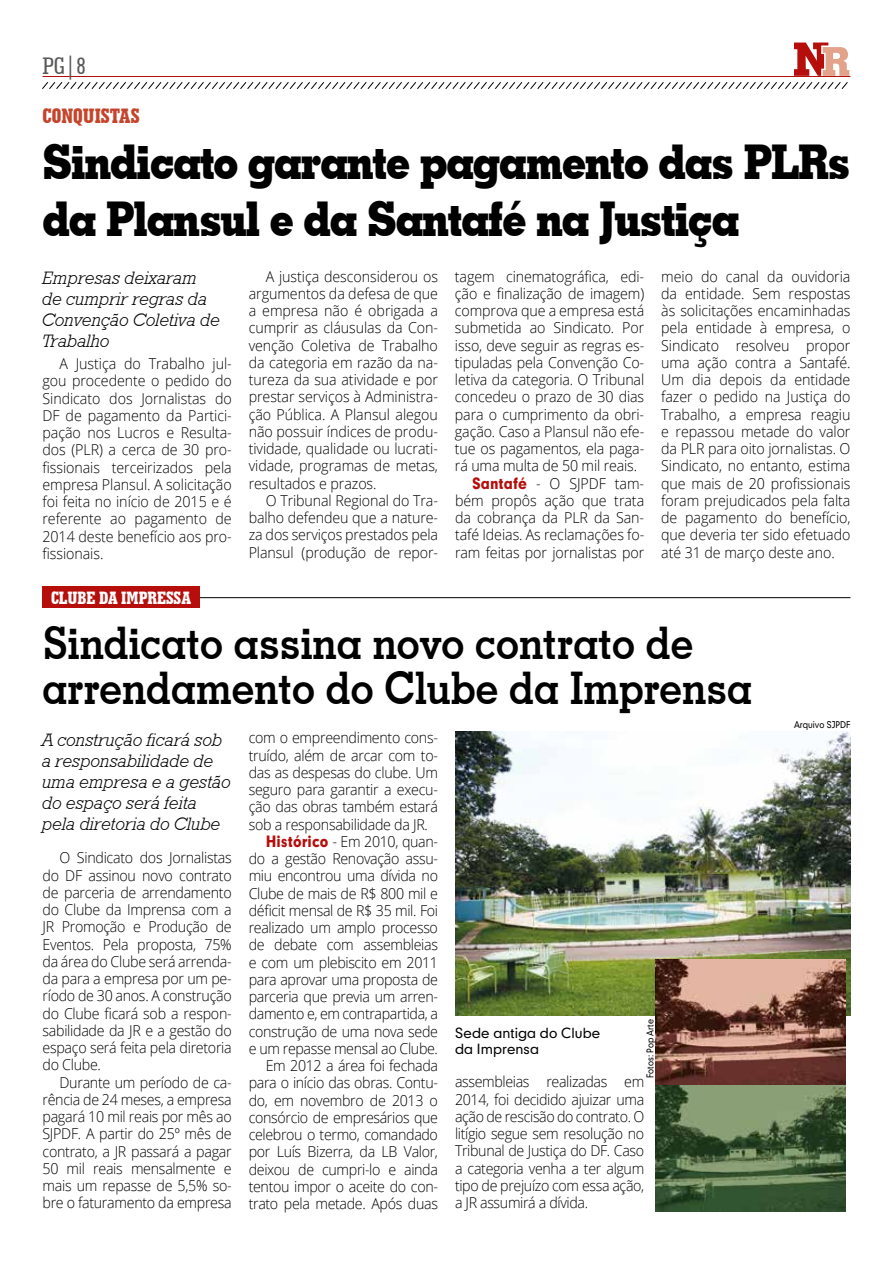
<style>
.page{position:relative;width:893px;height:1263px;background:#fff}
.page>*{position:absolute;margin:0;border:0;box-sizing:border-box;transform-origin:0 0}
.t1{font:700 48px/57px "Geometric Slab 703 BT Xtra";letter-spacing:-.03em;color:#000;scale:.91 1}
.t2{font:700 45px/45px "Geometric Slab 703 BT";color:#000;scale:.9 1}
.t3{font:500 condensed 24px "Geometric Slab 703 BT";color:#575756}
.t4{font:21px "Geometric Slab 703 BT Xtra Bold Cond";color:#c4452c}
.t5{font:18px/21px "Geometric Slab 712 BT Light Italic A";color:#000}
.t6{font:18px "Geometric Slab 703 BT Xtra Bold Cond";color:#fff}
.t7{font:300 15px/17.2px "Open Sans";letter-spacing:-.02em;color:#000;text-align:justify;scale:.95 1}
.t8{font:13.5px/16.5px "Geometrix";letter-spacing:.005em;color:#000}
.t9{font:9px "Geometrix";color:#000;scale:.9 1}
.s1{font-family:"Geometrix";font-weight:900;color:#b50e0b}
</style>
<div class="page">
<svg style="left:43px;top:43px;width:806px;height:46px"></svg>
<hr style="left:43px;top:76px;width:807px;height:1px;background:#b50e0b">
<hr style="left:105px;top:597px;width:745px;height:1px;background:#000">
<div style="left:43px;top:587px;width:157px;height:21px;background:#b50e0b"></div>
<img style="left:455px;top:732px;width:395px;height:283px">
<img style="left:656px;top:959px;width:189px;height:253px">
<h3 class="t3" style="left:43px;top:51px;width:45px">PG|8</h3>
<h3 class="t4" style="left:43px;top:102px;width:99px">CONQUISTAS</h3>
<h1 class="t1" style="left:43px;top:133px;width:889px">Sindicato garante pagamento das PLRs da Plansul e da Santafé na Justiça</h1>
<p class="t5" style="left:43px;top:267px;width:179px">Empresas deixaram de cumprir regras da<br>Convenção Coletiva de<br>Trabalho</p>
<p class="t7" style="left:43px;top:355px;width:201px;text-indent:17px">A Justiça do Trabalho jul&shy;gou procedente o pedido do Sindicato dos Jornalistas do DF de pagamento da Partici&shy;pação nos Lucros e Resulta&shy;dos (PLR) a cerca de 30 pro&shy;fissionais terceirizados pela empresa Plansul. A solicitação foi feita no início de 2015 e é referente ao pagamento de 2014 deste benefício aos pro&shy;fissionais.</p>
<p class="t7" style="left:455px;top:267px;width:201px">tagem cinematográfica, edi-</p>
<p class="t7" style="left:455px;top:284px;width:201px">ção e finalização de imagem)</p>
<p class="t7" style="left:455px;top:302px;width:201px">comprova que a empresa está</p>
<p class="t7" style="left:455px;top:319px;width:201px">submetida ao Sindicato. Por</p>
<p class="t7" style="left:455px;top:336px;width:201px">isso, deve seguir as regras es-</p>
<p class="t7" style="left:455px;top:353px;width:201px">tipuladas pela Convenção Co-</p>
<p class="t7" style="left:455px;top:371px;width:201px">letiva da categoria. O Tribunal</p>
<p class="t7" style="left:455px;top:388px;width:201px">concedeu o prazo de 30 dias</p>
<p class="t7" style="left:455px;top:405px;width:201px">para o cumprimento da obri-</p>
<p class="t7" style="left:455px;top:422px;width:201px">gação. Caso a Plansul não efe-</p>
<p class="t7" style="left:455px;top:440px;width:201px">tue os pagamentos, ela paga-</p>
<p class="t7" style="left:455px;top:457px;width:193px">rá uma multa de 50 mil reais.</p>
<p class="t7" style="left:472px;top:474px;width:183px"><span class="s1">Santafé</span> - O SJPDF tam-</p>
<p class="t7" style="left:455px;top:491px;width:201px">bém propôs ação que trata</p>
<p class="t7" style="left:455px;top:509px;width:201px">da cobrança da PLR da San-</p>
<p class="t7" style="left:455px;top:526px;width:201px">tafé Ideias. As reclamações fo-</p>
<p class="t7" style="left:455px;top:543px;width:201px">ram feitas por jornalistas por</p>
<p class="t7" style="left:661px;top:267px;width:201px">meio do canal da ouvidoria da entidade. Sem respostas às solicitações encaminhadas pela entidade à empresa, o Sindicato resolveu propor uma ação contra a Santafé.<br>Um dia depois da entidade fazer o pedido na Justiça do Trabalho, a empresa reagiu e repassou metade do valor da PLR para oito jornalistas. O Sindicato, no entanto, estima que mais de 20 profissionais foram prejudicados pela falta de pagamento do benefício, que deveria ter sido efetuado até 31 de março deste ano.</p>
<p class="t7" style="left:249px;top:267px;width:201px;text-indent:17px">A justiça desconsiderou os argumentos da defesa de que a empresa não é obrigada a cumprir as cláusulas da Con&shy;venção Coletiva de Trabalho da categoria em razão da na&shy;tureza da sua atividade e por prestar serviços à Administra&shy;ção Pública. A Plansul alegou não possuir índices de produ&shy;tividade, qualidade ou lucrati&shy;vidade, programas de metas, resultados e prazos.</p>
<p class="t7" style="left:249px;top:491px;width:201px;text-indent:17px">O Tribunal Regional do Tra&shy;balho defendeu que a nature&shy;za dos serviços prestados pela Plansul (produção de repor-</p>
<p class="t6" style="left:51px;top:586px;width:142px">CLUBE DA IMPRESSA</p>
<h2 class="t2" style="left:42px;top:620px;width:790px">Sindicato assina novo contrato de arrendamento do Clube da Imprensa</h2>
<p class="t5" style="left:43px;top:728px;width:190px">A construção ficará sob a responsabilidade de uma empresa e a gestão do espaço será feita pela diretoria do Clube</p>
<p class="t7" style="left:43px;top:849px;width:201px;text-indent:17px">O Sindicato dos Jornalistas do DF assinou novo contrato de parceria de arrendamento do Clube da Imprensa com a JR Promoção e Produção de Eventos. Pela proposta, 75% da área do Clube será arrenda&shy;da para a empresa por um pe&shy;ríodo de 30 anos. A construção do Clube ficará sob a respon&shy;sabilidade da JR e a gestão do espaço será feita pela diretoria do Clube.</p>
<p class="t7" style="left:43px;top:1073px;width:201px;text-indent:17px">Durante um período de ca&shy;rência de 24 meses, a empresa pagará 10 mil reais por mês ao SJPDF. A partir do 25º mês de contrato, a JR passará a pagar 50 mil reais mensalmente e mais um repasse de 5,5% so&shy;bre o faturamento da empresa</p>
<p class="t7" style="left:249px;top:729px;width:201px">com o empreendimento cons-</p>
<p class="t7" style="left:249px;top:746px;width:201px">truído, além de arcar com to-</p>
<p class="t7" style="left:249px;top:763px;width:201px">das as despesas do clube. Um</p>
<p class="t7" style="left:249px;top:781px;width:201px">seguro para garantir a execu-</p>
<p class="t7" style="left:249px;top:798px;width:201px">ção das obras também estará</p>
<p class="t7" style="left:249px;top:815px;width:190px">sob a responsabilidade da JR.</p>
<p class="t7" style="left:266px;top:832px;width:183px"><span class="s1">Histórico</span> - Em 2010, quan-</p>
<p class="t7" style="left:249px;top:850px;width:201px">do a gestão Renovação assu-</p>
<p class="t7" style="left:249px;top:867px;width:201px">miu encontrou uma dívida no</p>
<p class="t7" style="left:249px;top:884px;width:201px">Clube de mais de R$ 800 mil e</p>
<p class="t7" style="left:249px;top:901px;width:201px">déficit mensal de R$ 35 mil. Foi</p>
<p class="t7" style="left:249px;top:919px;width:201px">realizado um amplo processo</p>
<p class="t7" style="left:249px;top:936px;width:201px">de debate com assembleias</p>
<p class="t7" style="left:249px;top:953px;width:201px">e com um plebiscito em 2011</p>
<p class="t7" style="left:249px;top:970px;width:201px">para aprovar uma proposta de</p>
<p class="t7" style="left:249px;top:988px;width:201px">parceria que previa um arren-</p>
<p class="t7" style="left:249px;top:1005px;width:201px">damento e, em contrapartida, a</p>
<p class="t7" style="left:249px;top:1022px;width:201px">construção de uma nova sede</p>
<p class="t7" style="left:249px;top:1039px;width:201px">e um repasse mensal ao Clube.</p>
<p class="t7" style="left:266px;top:1057px;width:183px">Em 2012 a área foi fechada</p>
<p class="t7" style="left:249px;top:1074px;width:201px">para o início das obras. Contu-</p>
<p class="t7" style="left:249px;top:1091px;width:201px">do, em novembro de 2013 o</p>
<p class="t7" style="left:249px;top:1108px;width:201px">consórcio de empresários que</p>
<p class="t7" style="left:249px;top:1126px;width:201px">celebrou o termo, comandado</p>
<p class="t7" style="left:249px;top:1143px;width:201px">por Luís Bizerra, da LB Valor,</p>
<p class="t7" style="left:249px;top:1160px;width:201px">deixou de cumpri-lo e ainda</p>
<p class="t7" style="left:249px;top:1177px;width:201px">tentou impor o aceite do con-</p>
<p class="t7" style="left:249px;top:1195px;width:201px">trato pela metade. Após duas</p>
<p class="t9" style="left:644px;top:1078px;width:67px;rotate:-90deg">Fotos: Pop Arte</p>
<p class="t8" style="left:455px;top:1024px;width:147px">Sede antiga do Clube da Imprensa</p>
<p class="t7" style="left:455px;top:1073px;width:201px">assembleias realizadas em 2014, foi decidido ajuizar uma ação de rescisão do contrato. O litígio segue sem resolução no Tribunal de Justiça do DF. Caso a categoria venha a ter algum tipo de prejuízo com essa ação, a JR assumirá a dívida.</p>
<p class="t9" style="left:794px;top:719px;width:64px">Arquivo SJPDF</p>
</div>
